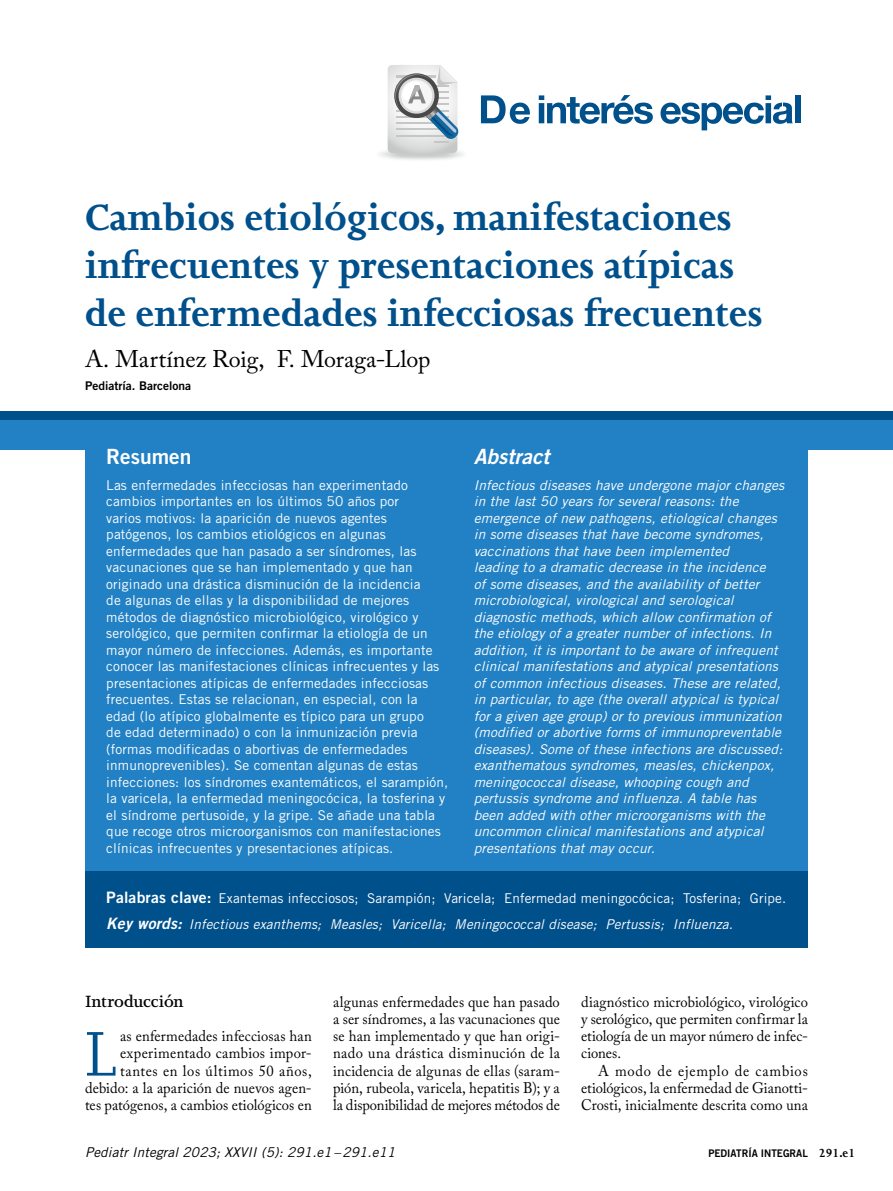
<style>
.page{position:relative;width:893px;height:1191px;background:#fff}
.page>*{position:absolute;margin:0;border:0;box-sizing:border-box;transform-origin:0 0}
.t1{font:72.6px "Joanna MT Std";color:#00508c;scale:.95 1}
.t2{font:700 42px/48px "Joanna MT Std";color:#00508c}
.t3{font:24px "Adobe Caslon Pro";color:#000}
.t4{font:italic 21px "Trade Gothic Bold Two";color:#fff}
.t5{font:21px "Trade Gothic Bold Two";color:#fff}
.t6{font:600 18.75px "Joanna MT Std";letter-spacing:-.015em;color:#000}
.t7{font:15.3px/17.1px "Adobe Caslon Pro";letter-spacing:.005em;color:#000;text-align:justify;scale:.95 1}
.t8{font:13.5px/16.5px "Trade Gothic";letter-spacing:.01em;color:#fff}
.t9{font:italic 13.5px/16.5px "Trade Gothic";letter-spacing:.01em;color:#fff}
.t10{font:italic 13.5px "Trade Gothic";letter-spacing:.01em;color:#000}
.t11{font:12px "Trade Gothic Bold Two";color:#000}
.t12{font:10.5px "Trade Gothic Bold Two";color:#000;scale:.95 1}
.s1{font-family:"Trade Gothic Bold Two";font-size:15.75px}
.s2{font-family:"Trade Gothic Bold Two";font-style:italic;font-size:15.75px}
.s3{font-style:italic}
.s4{font-family:"Joanna MT Std";font-weight:700;font-size:13.5px}
</style>
<div class="page">
<div style="left:85px;top:420px;width:723px;height:456px;background:#2281c4"></div>
<div style="left:0;top:420px;width:87px;height:29px;background:#2281c4"></div>
<div style="left:784px;top:420px;width:109px;height:29px;background:#2281c4"></div>
<div style="left:0;top:411px;width:893px;height:9px;background:#00508c"></div>
<div style="left:85px;top:871px;width:723px;height:77px;background:#00508c"></div>
<svg style="left:481px;top:95px;width:49px;height:29px"></svg>
<svg style="left:539px;top:95px;width:114px;height:29px"></svg>
<svg style="left:660px;top:95px;width:133px;height:35px"></svg>
<div style="left:795px;top:95px;width:5px;height:28px;background:#00508c"></div>
<svg style="left:388px;top:65px;width:71px;height:88px"></svg>
<h2 class="t2" style="left:85px;top:194px;width:679px">Cambios etiológicos, manifestaciones infrecuentes y presentaciones atípicas de enfermedades infecciosas frecuentes</h2>
<h3 class="t3" style="left:85px;top:344px;width:347px">A. Martínez Roig, F. Moraga-Llop</h3>
<p class="t11" style="left:85px;top:378px;width:107px">Pediatría. Barcelona</p>
<h3 class="t4" style="left:474px;top:444px;width:77px">Abstract</h3>
<p class="t9" style="left:474px;top:476px;width:312px">Infectious diseases have undergone major changes in the last 50 years for several reasons: the emergence of new pathogens, etiological changes in some diseases that have become syndromes, vaccinations that have been implemented<br>leading to a dramatic decrease in the incidence<br>of some diseases, and the availability of better microbiological, virological and serological diagnostic methods, which allow confirmation of the etiology of a greater number of infections. In addition, it is important to be aware of infrequent clinical manifestations and atypical presentations of common infectious diseases. These are related, in particular, to age (the overall atypical is typical for a given age group) or to previous immunization (modified or abortive forms of immunopreventable diseases). Some of these infections are discussed: exanthematous syndromes, measles, chickenpox, meningococcal disease, whooping cough and pertussis syndrome and influenza. A table has been added with other microorganisms with the uncommon clinical manifestations and atypical presentations that may occur.</p>
<p class="t8" style="left:106px;top:884px;width:681px;line-height:26.5px"><span class="s1">Palabras clave:</span> Exantemas infecciosos; Sarampión; Varicela; Enfermedad meningocócica; Tosferina; Gripe.<br><span class="s2">Key words:</span> <span class="s3">Infectious exanthems; Measles; Varicella; Meningococcal disease; Pertussis; Influenza.</span></p>
<h3 class="t5" style="left:106px;top:444px;width:87px">Resumen</h3>
<p class="t8" style="left:106px;top:476px;width:344px">Las enfermedades infecciosas han experimentado cambios importantes en los últimos 50 años por<br>varios motivos: la aparición de nuevos agentes patógenos, los cambios etiológicos en algunas enfermedades que han pasado a ser síndromes, las vacunaciones que se han implementado y que han originado una drástica disminución de la incidencia<br>de algunas de ellas y la disponibilidad de mejores métodos de diagnóstico microbiológico, virológico y serológico, que permiten confirmar la etiología de un mayor número de infecciones. Además, es importante conocer las manifestaciones clínicas infrecuentes y las presentaciones atípicas de enfermedades infecciosas frecuentes. Estas se relacionan, en especial, con la edad (lo atípico globalmente es típico para un grupo<br>de edad determinado) o con la inmunización previa (formas modificadas o abortivas de enfermedades inmunoprevenibles). Se comentan algunas de estas infecciones: los síndromes exantemáticos, el sarampión, la varicela, la enfermedad meningocócica, la tosferina y el síndrome pertusoide, y la gripe. Se añade una tabla que recoge otros microorganismos con manifestaciones clínicas infrecuentes y presentaciones atípicas.</p>
<h3 class="t6" style="left:85px;top:990px;width:100px">Introducción</h3>
<h1 class="t1" style="left:85px;top:1015px;width:35px">L</h1>
<p class="t7" style="left:85px;top:1027px;width:240px;text-align:right">as enfermedades infecciosas han experimentado cambios impor&shy;tantes en los últimos 50 años, debido: a la aparición de nuevos agen&shy;tes patógenos, a cambios etiológicos en</p>
<p class="t7" style="left:333px;top:993px;width:240px">algunas enfermedades que han pasado a ser síndromes, a las vacunaciones que se han implementado y que han origi&shy;nado una drástica disminución de la incidencia de algunas de ellas (saram&shy;pión, rubeola, varicela, hepatitis B); y a la disponibilidad de mejores métodos de</p>
<p class="t7" style="left:581px;top:993px;width:240px">diagnóstico microbiológico, virológico y serológico, que permiten confirmar la etiología de un mayor número de infec&shy;ciones.</p>
<p class="t7" style="left:581px;top:1061px;width:240px;text-indent:17px">A modo de ejemplo de cambios etiológicos, la enfermedad de Gianotti-Crosti, inicialmente descrita como una</p>
<p class="t10" style="left:85px;top:1143px;width:312px">Pediatr Integral 2023; XXVII (5): 291.e1–291.e11</p>
<p class="t12" style="left:708px;top:1146px;width:156px">PEDIATRÍA INTEGRAL <span class="s4">291.e1</span></p>
</div>
